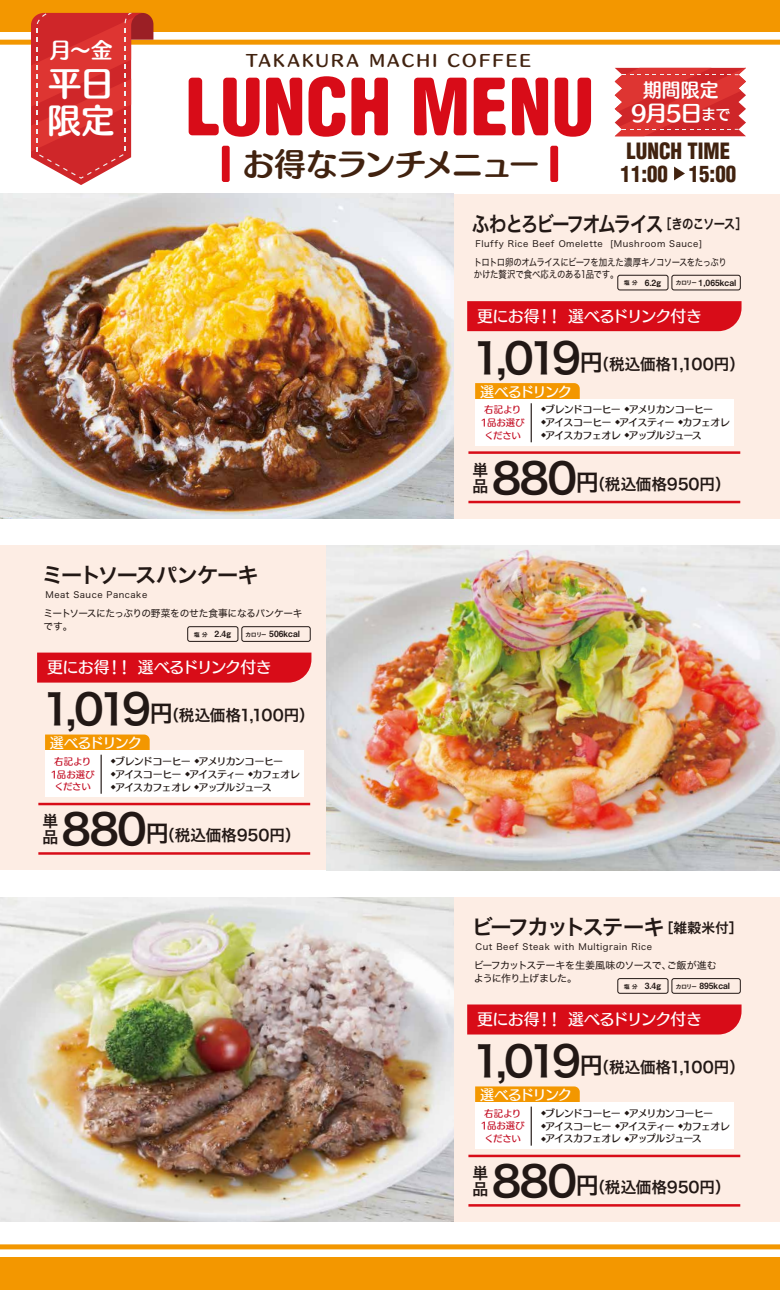
<style>
.page{position:relative;width:780px;height:1290px;background:#fff}
.page>*{position:absolute;margin:0;border:0;box-sizing:border-box;transform-origin:0 0}
.t1{font:33.5px/37.5px "Humming Std B";color:#fff}
.t2{font:31.75px "Humming Std B";letter-spacing:-.065em;color:#41220f}
.t3{font:900 condensed 22px/23.1px "Helvetica LT Std";color:#41220f;scale:.95 1}
.t4{font:21.25px "Hira Kaku Std W6";letter-spacing:-.1em;color:#221815;scale:.83 1}
.t5{font:21.25px "Hira Kaku Std W6";letter-spacing:-.1em;color:#221815}
.t6{font:21.25px "Hira Kaku Std W6";letter-spacing:-.07em;color:#221815}
.t7{font:21.25px "Humming Std B";color:#fff}
.t8{font:18.75px "Humming Std B";color:#fff}
.t9{font:15.88px "Humming Std D";letter-spacing:-.055em;color:#fff}
.t10{font:15.88px/15.9px "Hira Kaku Std W6";color:#221815}
.t11{font:15.5px "Hira Kaku Std W6";letter-spacing:-.005em;color:#221815}
.t12{font:15.38px "Humming Std B";letter-spacing:.15em;color:#41220f}
.t13{font:14.12px "Humming Std D";letter-spacing:-.085em;color:#fff}
.t14{font:10.12px "Humming Std D";letter-spacing:-.08em;color:#221815}
.t15{font:10px/12.5px "Hira Kaku Std W4";letter-spacing:-.045em;color:#221815;scale:.84 1}
.t16{font:10px/12.5px "Hira Kaku Std W4";letter-spacing:-.065em;color:#221815}
.t17{font:10px/12.5px "Hira Kaku Std W4";letter-spacing:-.045em;color:#221815}
.t18{font:9.38px/12.9px "Humming Std D";letter-spacing:-.015em;color:#c30d23;text-align:center}
.t19{font:8.75px "Hira Kaku Std W4";letter-spacing:.06em;color:#221815}
.t20{font:8.5px "Midashi Go Pr 6 N MB31";color:#221815}
.s1{font-size:15px}
.s2{font-size:13.75px}
.s3{font-size:6.12px}
.s4{font-size:41.75px}
.s5{font-size:23.12px}
</style>
<div class="page">
<div style="left:0;top:194px;width:780px;height:325px;background:#fdede4"></div>
<div style="left:0;top:897px;width:780px;height:325px;background:#fdede4"></div>
<div style="left:0;top:545px;width:780px;height:325px;background:#fdede4"></div>
<img style="left:0;top:897px;width:453px;height:324px">
<div style="left:617px;top:275px;width:51px;height:15px;border:1px solid #221815;border-radius:2px"></div>
<div style="left:671px;top:275px;width:69px;height:15px;border:1px solid #221815;border-radius:2px"></div>
<svg style="left:674px;top:167px;width:11px;height:13px"></svg>
<svg style="left:467px;top:301px;width:275px;height:31px;background:#d91621"></svg>
<svg style="left:475px;top:383px;width:104px;height:16px;background:#f39702"></svg>
<div style="left:475px;top:399px;width:258px;height:47px;background:#fff"></div>
<hr style="left:530px;top:403px;width:2px;height:39px;background:#221815">
<img style="left:327px;top:545px;width:453px;height:325px">
<hr style="left:468px;top:501px;width:272px;height:2px;background:#d80c18">
<hr style="left:468px;top:451px;width:272px;height:3px;background:#d80c18">
<svg style="left:467px;top:1004px;width:275px;height:31px;background:#d91621"></svg>
<svg style="left:475px;top:1086px;width:104px;height:16px;background:#f39907"></svg>
<div style="left:475px;top:1102px;width:258px;height:47px;background:#fff"></div>
<hr style="left:530px;top:1106px;width:2px;height:39px;background:#221815">
<hr style="left:468px;top:1204px;width:272px;height:2px;background:#d80c18">
<hr style="left:468px;top:1154px;width:272px;height:3px;background:#d80c18">
<img style="left:0;top:194px;width:453px;height:325px">
<div style="left:617px;top:978px;width:51px;height:15px;border:1px solid #221815;border-radius:2px"></div>
<div style="left:671px;top:978px;width:69px;height:15px;border:1px solid #221815;border-radius:2px"></div>
<svg style="left:37px;top:652px;width:275px;height:31px;background:#d91621"></svg>
<svg style="left:45px;top:734px;width:105px;height:17px;background:#f4a017"></svg>
<div style="left:45px;top:751px;width:258px;height:46px;background:#fff"></div>
<hr style="left:101px;top:755px;width:1px;height:39px;background:#221815">
<hr style="left:38px;top:852px;width:272px;height:3px;background:#d80c18">
<hr style="left:38px;top:803px;width:272px;height:2px;background:#d80c18">
<div style="left:187px;top:626px;width:51px;height:16px;border:1px solid #221815;border-radius:2px"></div>
<div style="left:241px;top:626px;width:69px;height:16px;border:1px solid #221815;border-radius:2px"></div>
<div style="left:0;top:0;width:780px;height:31px;background:#f39700"></div>
<div style="left:0;top:40px;width:780px;height:5px;background:#f39700"></div>
<svg style="left:31px;top:13px;width:122px;height:172px"></svg>
<div style="left:0;top:1257px;width:780px;height:33px;background:#f39700"></div>
<div style="left:0;top:1244px;width:780px;height:5px;background:#f39700"></div>
<svg style="left:614px;top:68px;width:132px;height:68px;background:#d93d3d"></svg>
<svg style="left:189px;top:78px;width:70px;height:59px"></svg>
<svg style="left:266px;top:78px;width:36px;height:57px;background:#de313b"></svg>
<svg style="left:308px;top:76px;width:37px;height:61px"></svg>
<svg style="left:351px;top:78px;width:37px;height:57px"></svg>
<svg style="left:414px;top:78px;width:52px;height:57px"></svg>
<svg style="left:473px;top:78px;width:32px;height:57px"></svg>
<svg style="left:512px;top:78px;width:36px;height:57px;background:#dd313b"></svg>
<svg style="left:554px;top:78px;width:37px;height:59px"></svg>
<div style="left:222px;top:146px;width:8px;height:36px;background:#d80c18;border-radius:2px"></div>
<div style="left:550px;top:146px;width:8px;height:36px;background:#d80c18;border-radius:2px"></div>
<h3 class="t7" style="left:50px;top:34px;width:64px">月～金</h3>
<h1 class="t1" style="left:48px;top:64px;width:69px">平日限定</h1>
<h3 class="t12" style="left:246px;top:49px;width:287px">TAKAKURA MACHI COFFEE</h3>
<h2 class="t2" style="left:242px;top:140px;width:299px">お得なランチメニュー</h2>
<h3 class="t8" style="left:643px;top:76px;width:77px">期間限定</h3>
<h3 class="t7" style="left:631px;top:97px;width:101px">9月5日<span class="s1">まで</span></h3>
<h3 class="t3" style="left:620px;top:139px;width:123px">LUNCH TIME<br>11:00 15:00</h3>
<h3 class="t4" style="left:472px;top:207px;width:332px">ふわとろビーフオムライス<span class="s2">［きのこソース］</span></h3>
<p class="t19" style="left:475px;top:237px;width:228px">Fluffy Rice Beef Omelette [Mushroom Sauce]</p>
<p class="t15" style="left:473px;top:256px;width:303px">トロトロ卵のオムライスにビーフを加えた濃厚キノコソースをたっぷりかけた贅沢で食べ応えのある1品です。</p>
<p class="t20" style="left:623px;top:276px;width:41px"><span class="s3">塩 分</span> 6.2ｇ</p>
<p class="t20" style="left:675px;top:276px;width:62px"><span class="s3">カロリー</span> 1,065kcal</p>
<h3 class="t9" style="left:477px;top:304px;width:226px">更にお得！！ 選べるドリンク付き</h3>
<h3 class="t11" style="left:472px;top:352px;width:274px"><span class="s4">1,019</span><span class="s5">円</span>（税込価格1,100円）</h3>
<h3 class="t13" style="left:480px;top:380px;width:94px">選べるドリンク</h3>
<p class="t18" style="left:481px;top:403px;width:45px">右記より<br>1品お選びください</p>
<p class="t14" style="left:541px;top:402px;width:174px"><sup>◆</sup>ブレンドコーヒー <sup>◆</sup>アメリカンコーヒー</p>
<p class="t14" style="left:541px;top:415px;width:190px"><sup>◆</sup>アイスコーヒー <sup>◆</sup>アイスティー <sup>◆</sup>カフェオレ</p>
<p class="t14" style="left:541px;top:428px;width:162px"><sup>◆</sup>アイスカフェオレ <sup>◆</sup>アップルジュース</p>
<h3 class="t10" style="left:472px;top:462px;width:17px">単品</h3>
<h3 class="t11" style="left:491px;top:472px;width:240px"><span class="s4">880</span><span class="s5">円</span>（税込価格950円）</h3>
<h3 class="t6" style="left:42px;top:558px;width:218px">ミートソースパンケーキ</h3>
<p class="t19" style="left:45px;top:588px;width:103px">Meat Sauce Pancake</p>
<p class="t17" style="left:44px;top:607px;width:260px">ミートソースにたっぷりの野菜をのせた食事になるパンケーキです。</p>
<p class="t20" style="left:194px;top:627px;width:41px"><span class="s3">塩 分</span> 2.4ｇ</p>
<p class="t20" style="left:245px;top:627px;width:56px"><span class="s3">カロリー</span> 506kcal</p>
<h3 class="t9" style="left:47px;top:655px;width:226px">更にお得！！ 選べるドリンク付き</h3>
<h3 class="t11" style="left:42px;top:704px;width:274px"><span class="s4">1,019</span><span class="s5">円</span>（税込価格1,100円）</h3>
<h3 class="t13" style="left:50px;top:732px;width:94px">選べるドリンク</h3>
<p class="t18" style="left:51px;top:754px;width:45px">右記より<br>1品お選びください</p>
<p class="t14" style="left:111px;top:753px;width:174px"><sup>◆</sup>ブレンドコーヒー <sup>◆</sup>アメリカンコーヒー</p>
<p class="t14" style="left:111px;top:766px;width:190px"><sup>◆</sup>アイスコーヒー <sup>◆</sup>アイスティー <sup>◆</sup>カフェオレ</p>
<p class="t14" style="left:111px;top:779px;width:162px"><sup>◆</sup>アイスカフェオレ <sup>◆</sup>アップルジュース</p>
<h3 class="t10" style="left:42px;top:814px;width:17px">単品</h3>
<h3 class="t11" style="left:62px;top:823px;width:240px"><span class="s4">880</span><span class="s5">円</span>（税込価格950円）</h3>
<h3 class="t5" style="left:472px;top:910px;width:272px">ビーフカットステーキ<span class="s2">［雑穀米付］</span></h3>
<p class="t19" style="left:475px;top:940px;width:178px">Cut Beef Steak with Multigrain Rice</p>
<p class="t16" style="left:473px;top:959px;width:244px">ビーフカットステーキを生姜風味のソースで、ご飯が進むように作り上げました。</p>
<p class="t20" style="left:623px;top:979px;width:41px"><span class="s3">塩 分</span> 3.4ｇ</p>
<p class="t20" style="left:675px;top:979px;width:56px"><span class="s3">カロリー</span> 895kcal</p>
<h3 class="t9" style="left:477px;top:1007px;width:226px">更にお得！！ 選べるドリンク付き</h3>
<h3 class="t11" style="left:472px;top:1055px;width:274px"><span class="s4">1,019</span><span class="s5">円</span>（税込価格1,100円）</h3>
<h3 class="t13" style="left:480px;top:1084px;width:94px">選べるドリンク</h3>
<p class="t18" style="left:481px;top:1106px;width:45px">右記より<br>1品お選びください</p>
<p class="t14" style="left:541px;top:1105px;width:174px"><sup>◆</sup>ブレンドコーヒー <sup>◆</sup>アメリカンコーヒー</p>
<p class="t14" style="left:541px;top:1118px;width:190px"><sup>◆</sup>アイスコーヒー <sup>◆</sup>アイスティー <sup>◆</sup>カフェオレ</p>
<p class="t14" style="left:541px;top:1131px;width:162px"><sup>◆</sup>アイスカフェオレ <sup>◆</sup>アップルジュース</p>
<h3 class="t10" style="left:472px;top:1165px;width:17px">単品</h3>
<h3 class="t11" style="left:491px;top:1175px;width:240px"><span class="s4">880</span><span class="s5">円</span>（税込価格950円）</h3>
</div>
